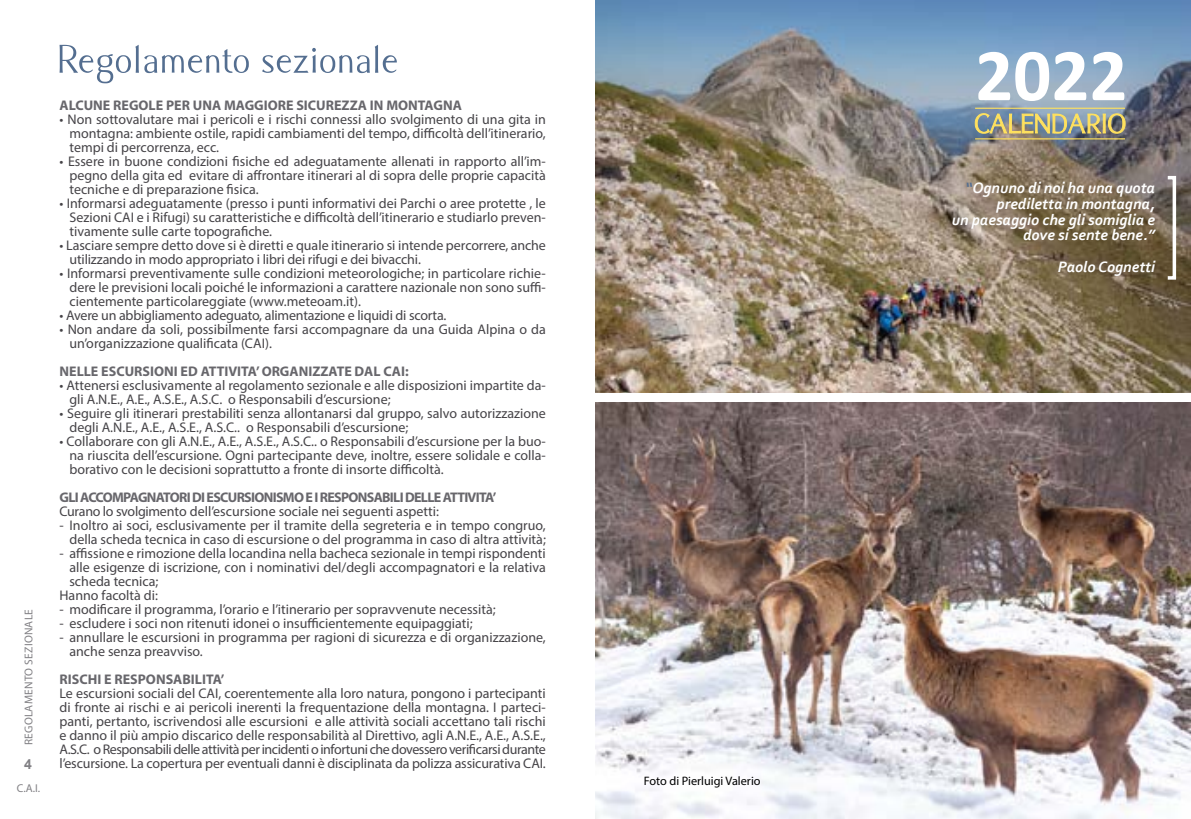
<style>
.page{position:relative;width:1191px;height:819px;background:#fff}
.page>*{position:absolute;margin:0;border:0;box-sizing:border-box;transform-origin:0 0}
.t1{font:700 75.08px "Calibri";color:#fff}
.t2{font:italic 700 15.75px/15.8px "Corbel";color:#fff;text-align:right}
.t3{font:14px/14px "Myriad Pro";color:#454347;text-align:justify}
.t4{font:700 14px "Myriad Pro";color:#68676c}
.t5{font:700 14px "Myriad Pro";letter-spacing:-.05em;color:#68676c}
.t6{font:700 14px "Arial";color:#818084}
.t7{font:12.25px "Myriad Pro";color:#000}
.t8{font:11.38px "Myriad Pro";letter-spacing:.025em;color:#818084}
.s1{color:#546e90}
</style>
<div class="page">
<img style="left:595px;top:402px;width:596px;height:417px">
<img style="left:595px;top:0;width:596px;height:392px">
<svg style="left:60px;top:45px;width:337px;height:38px"></svg>
<svg style="left:975px;top:113px;width:150px;height:20px;background:#a6a684"></svg>
<hr style="left:975px;top:108px;width:150px;height:1px;background:#ffe15e">
<hr style="left:975px;top:138px;width:150px;height:1px;background:#ffe15e">
<div style="left:1166px;top:176px;width:10px;height:103px;border:4px solid #fff"></div>
<p class="t4" style="left:60px;top:96px;width:404px">ALCUNE REGOLE PER UNA MAGGIORE SICUREZZA IN MONTAGNA</p>
<p class="t3" style="left:69px;top:112px;width:478px;text-indent:-10px">• Non sottovalutare mai i pericoli e i rischi connessi allo svolgimento di una gita in montagna: ambiente ostile, rapidi cambiamenti del tempo, difficoltà dell’itinerario, tempi di percorrenza, ecc.</p>
<p class="t3" style="left:69px;top:154px;width:478px;text-indent:-10px">• Essere in buone condizioni fisiche ed adeguatamente allenati in rapporto all’im&shy;pegno della gita ed evitare di affrontare itinerari al di sopra delle proprie capacità tecniche e di preparazione fisica.</p>
<p class="t3" style="left:69px;top:196px;width:478px;text-indent:-10px">• Informarsi adeguatamente (presso i punti informativi dei Parchi o aree protette , le Sezioni CAI e i Rifugi) su caratteristiche e difficoltà dell’itinerario e studiarlo preven&shy;tivamente sulle carte topografiche.</p>
<p class="t3" style="left:69px;top:238px;width:478px;text-indent:-10px">• Lasciare sempre detto dove si è diretti e quale itinerario si intende percorrere, anche utilizzando in modo appropriato i libri dei rifugi e dei bivacchi.</p>
<p class="t3" style="left:69px;top:266px;width:478px;text-indent:-10px">• Informarsi preventivamente sulle condizioni meteorologiche; in particolare richie&shy;dere le previsioni locali poiché le informazioni a carattere nazionale non sono suffi&shy;cientemente particolareggiate (www.meteoam.it).</p>
<p class="t3" style="left:60px;top:308px;width:388px">• Avere un abbigliamento adeguato, alimentazione e liquidi di scorta.</p>
<p class="t3" style="left:69px;top:322px;width:478px;text-indent:-10px">• Non andare da soli, possibilmente farsi accompagnare da una Guida Alpina o da un’organizzazione qualificata (CAI).</p>
<p class="t4" style="left:60px;top:362px;width:350px">NELLE ESCURSIONI ED ATTIVITA’ ORGANIZZATE DAL CAI:</p>
<p class="t3" style="left:69px;top:378px;width:478px;text-indent:-10px">• Attenersi esclusivamente al regolamento sezionale e alle disposizioni impartite da&shy;gli A.N.E., A.E., A.S.E., A.S.C. o Responsabili d’escursione;</p>
<p class="t3" style="left:69px;top:406px;width:478px;text-indent:-10px">• Seguire gli itinerari prestabiliti senza allontanarsi dal gruppo, salvo autorizzazione degli A.N.E., A.E., A.S.E., A.S.C.. o Responsabili d’escursione;</p>
<p class="t3" style="left:69px;top:434px;width:478px;text-indent:-10px">• Collaborare con gli A.N.E., A.E., A.S.E., A.S.C.. o Responsabili d’escursione per la buo&shy;na riuscita dell’escursione. Ogni partecipante deve, inoltre, essere solidale e colla&shy;borativo con le decisioni soprattutto a fronte di insorte difficoltà.</p>
<p class="t5" style="left:59px;top:488px;width:438px">GLI ACCOMPAGNATORI DI ESCURSIONISMO E I RESPONSABILI DELLE ATTIVITA’</p>
<p class="t3" style="left:59px;top:504px;width:381px">Curano lo svolgimento dell’escursione sociale nei seguenti aspetti:</p>
<p class="t3" style="left:59px;top:518px;width:488px;text-align:right">- Inoltro ai soci, esclusivamente per il tramite della segreteria e in tempo congruo, della scheda tecnica in caso di escursione o del programma in caso di altra attività;</p>
<p class="t3" style="left:59px;top:546px;width:488px">- affissione e rimozione della locandina nella bacheca sezionale in tempi rispondenti</p>
<p class="t3" style="left:69px;top:560px;width:478px">alle esigenze di iscrizione, con i nominativi del/degli accompagnatori e la relativa</p>
<p class="t3" style="left:69px;top:574px;width:91px">scheda tecnica;</p>
<p class="t3" style="left:59px;top:588px;width:100px">Hanno facoltà di:</p>
<p class="t3" style="left:59px;top:602px;width:438px">- modificare il programma, l’orario e l’itinerario per sopravvenute necessità;</p>
<p class="t3" style="left:59px;top:616px;width:415px">- escludere i soci non ritenuti idonei o insufficientemente equipaggiati;</p>
<p class="t3" style="left:69px;top:630px;width:478px;text-indent:-10px">- annullare le escursioni in programma per ragioni di sicurezza e di organizzazione, anche senza preavviso.</p>
<p class="t4" style="left:59px;top:670px;width:167px">RISCHI E RESPONSABILITA’</p>
<p class="t3" style="left:59px;top:686px;width:488px">Le escursioni sociali del CAI, coerentemente alla loro natura, pongono i partecipanti di fronte ai rischi e ai pericoli inerenti la frequentazione della montagna. I parteci&shy;panti, pertanto, iscrivendosi alle escursioni e alle attività sociali accettano tali rischi e danno il più ampio discarico delle responsabilità al Direttivo, agli A.N.E., A.E., A.S.E., A.S.C. o Responsabili delle attività per incidenti o infortuni che dovessero verificarsi durante</p>
<p class="t8" style="left:22px;top:745px;width:138px;rotate:-90deg">REGOLAMENTO SEZIONALE</p>
<p class="t8" style="left:17px;top:781px;width:25px">C.A.I.</p>
<p class="t6" style="left:24px;top:754px;width:9px">4</p>
<p class="t3" style="left:59px;top:756px;width:488px">l’escursione. La copertura per eventuali danni è disciplinata da polizza assicurativa CAI.</p>
<p class="t7" style="left:644px;top:773px;width:118px">Foto di Pierluigi Valerio</p>
<h1 class="t1" style="left:975px;top:22px;width:154px">2022</h1>
<p class="t2" style="left:951px;top:180px;width:205px"><span class="s1">“</span>Ognuno di noi ha una quota prediletta in montagna,<br>un paesaggio che gli somiglia e dove si sente bene.”</p>
<p class="t2" style="left:1057px;top:258px;width:99px">Paolo Cognetti</p>
</div>
